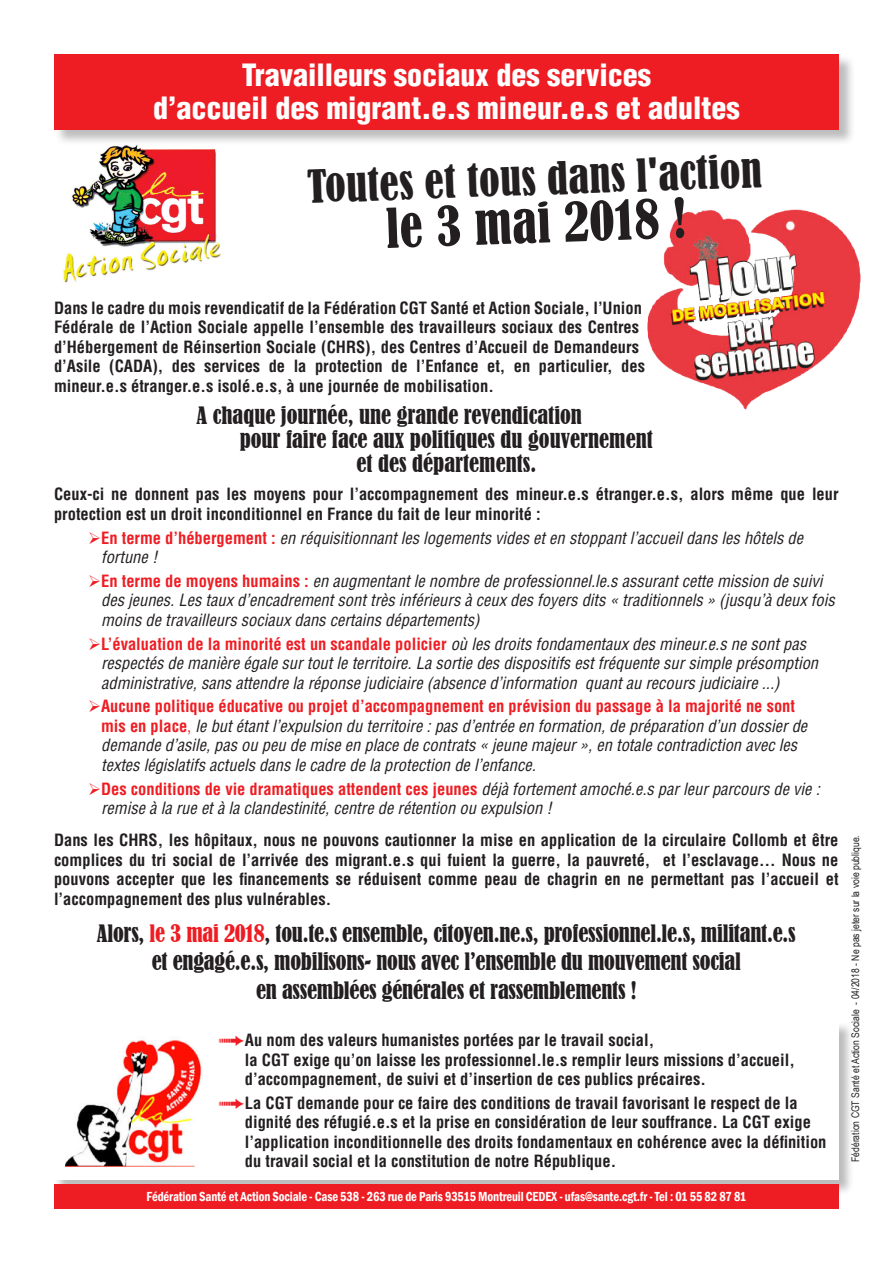
<style>
.page{position:relative;width:893px;height:1263px;background:#fff}
.page>*{position:absolute;margin:0;border:0;box-sizing:border-box;transform-origin:0 0}
.t1{font:condensed 51px "Bernard";color:#231f20}
.t2{font:condensed 42.75px "Bernard";color:#231f20}
.accroche{font:900 condensed 30px/33px "Helvetica LT Std";color:#fff;text-align:center}
.t3{font:condensed 22.5px/28.5px "Bernard";letter-spacing:-.01em;color:#231f20;text-align:center}
.t4{font:700 condensed 16.5px/19.5px "Helvetica LT Std";color:#231f20}
.t5{font:italic condensed 16.5px/19.5px "Helvetica LT Std";color:#231f20}
.txt_courant{font:600 condensed 13.5px "Franklin Gothic";letter-spacing:-.01em;color:#fff;scale:.93 1}
.t6{font:10.5px "Arial Narrow";color:#231f20}
.s1{color:#ee1d23}
.s2{font-weight:700;font-style:normal;color:#ee1d23}
.s3{font-style:normal;color:#ee1d23}
.s4{font-family:"Follow The Arrow";font-weight:400;font-stretch:normal;color:#ee1d23}
</style>
<div class="page">
<div style="left:53px;top:1022px;width:802px;height:173px;background:#231f20;opacity:.3"></div>
<div style="left:53px;top:1022px;width:786px;height:158px;background:#fff"></div>
<div style="left:54px;top:1184px;width:785px;height:25px;background:#ee1d23"></div>
<img style="left:63px;top:147px;width:158px;height:136px">
<div style="left:54px;top:54px;width:802px;height:93px;background:#231f20;opacity:.3"></div>
<div style="left:54px;top:54px;width:785px;height:76px;background:#ee1d23"></div>
<img style="left:66px;top:1038px;width:136px;height:128px">
<img style="left:647px;top:209px;width:214px;height:201px">
<p class="accroche" style="left:153px;top:58px;width:588px">Travailleurs sociaux des services<br>d’accueil des migrant.e.s mineur.e.s et adultes</p>
<p class="t2" style="left:306px;top:162px;width:456px;rotate:-2deg">Toutes et tous dans l'action</p>
<p class="t1" style="left:385px;top:199px;width:302px;rotate:-2deg">le 3 mai 2018 !</p>
<p class="t4" style="left:54px;top:298px;width:593px">Dans le cadre du mois revendicatif de la Fédération CGT Santé et Action Sociale, l’Union Fédérale de l’Action Sociale appelle l’ensemble des travailleurs sociaux des Centres d’Hébergement de Réinsertion Sociale (CHRS), des Centres d’Accueil de Demandeurs d’Asile (CADA), des services de la protection de l’Enfance et, en particulier, des mineur.e.s étranger.e.s isolé.e.s, à une journée de mobilisation.</p>
<p class="t3" style="left:197px;top:402px;width:387px">A chaque journée, une grande revendication</p>
<p class="t3" style="left:240px;top:426px;width:415px">pour faire face aux politiques du gouvernement</p>
<p class="t3" style="left:356px;top:450px;width:181px">et des départements.</p>
<p class="t4" style="left:54px;top:484px;width:786px">Ceux-ci ne donnent pas les moyens pour l’accompagnement des mineur.e.s étranger.e.s, alors même que leur protection est un droit inconditionnel en France du fait de leur minorité :</p>
<p class="t5" style="left:101px;top:528px;width:703px;text-indent:-13px"><span class="s1">➢</span><span class="s2">En terme d’hébergement :</span> en réquisitionnant les logements vides et en stoppant l’accueil dans les hôtels de fortune !</p>
<p class="t5" style="left:101px;top:571px;width:735px;text-indent:-13px"><span class="s1">➢</span><span class="s2">En terme de moyens humains :</span> en augmentant le nombre de professionnel.le.s assurant cette mission de suivi des jeunes. Les taux d’encadrement sont très inférieurs à ceux des foyers dits « traditionnels » (jusqu’à deux fois moins de travailleurs sociaux dans certains départements)</p>
<p class="t5" style="left:101px;top:634px;width:718px;text-indent:-13px"><span class="s1">➢</span><span class="s2">L’évaluation de la minorité est un scandale policier</span> où les droits fondamentaux des mineur.e.s ne sont pas respectés de manière égale sur tout le territoire. La sortie des dispositifs est fréquente sur simple présomption administrative, sans attendre la réponse judiciaire (absence d’information quant au recours judiciaire ...)</p>
<p class="t5" style="left:101px;top:697px;width:708px;text-indent:-13px"><span class="s1">➢</span><span class="s2">Aucune politique éducative ou projet d’accompagnement en prévision du passage à la majorité ne sont mis en place</span><span class="s3">,</span> le but étant l’expulsion du territoire : pas d’entrée en formation, de préparation d’un dossier de demande d’asile, pas ou peu de mise en place de contrats « jeune majeur », en totale contradiction avec les textes législatifs actuels dans le cadre de la protection de l’enfance.</p>
<p class="t5" style="left:101px;top:779px;width:720px;text-indent:-13px"><span class="s1">➢</span><span class="s2">Des conditions de vie dramatiques attendent ces jeunes</span> déjà fortement amoché.e.s par leur parcours de vie : remise à la rue et à la clandestinité, centre de rétention ou expulsion !</p>
<p class="t4" style="left:54px;top:830px;width:786px;text-align:justify">Dans les CHRS, les hôpitaux, nous ne pouvons cautionner la mise en application de la circulaire Collomb et être complices du tri social de l’arrivée des migrant.e.s qui fuient la guerre, la pauvreté, et l’esclavage… Nous ne pouvons accepter que les financements se réduisent comme peau de chagrin en ne permettant pas l’accueil et l’accompagnement des plus vulnérables.</p>
<p class="t3" style="left:97px;top:919px;width:700px">Alors, <span class="s1">le 3 mai 2018</span>, tou.te.s ensemble, citoyen.ne.s, professionnel.le.s, militant.e.s et engagé.e.s, mobilisons- nous avec l’ensemble du mouvement social<br>en assemblées générales et rassemblements !</p>
<p class="t4" style="left:245px;top:1030px;width:551px;text-indent:-26px"><span class="s4">B</span>Au nom des valeurs humanistes portées par le travail social,<br>la CGT exige qu’on laisse les professionnel.le.s remplir leurs missions d’accueil, d’accompagnement, de suivi et d’insertion de ces publics précaires.</p>
<p class="t4" style="left:245px;top:1093px;width:583px;text-indent:-26px"><span class="s4">B</span>La CGT demande pour ce faire des conditions de travail favorisant le respect de la dignité des réfugié.e.s et la prise en considération de leur souffrance. La CGT exige l’application inconditionnelle des droits fondamentaux en cohérence avec la définition du travail social et la constitution de notre République.</p>
<p class="txt_courant" style="left:147px;top:1188px;width:646px">Fédération Santé et Action Sociale - Case 538 - 263 rue de Paris 93515 Montreuil CEDEX - ufas@sante.cgt.fr - Tel : 01 55 82 87 81</p>
<p class="t6" style="left:848px;top:1162px;width:328px;rotate:-90deg">Fédération CGT Santé et Action Sociale - 04/2018 - Ne pas jeter sur la voie publique.</p>
</div>
